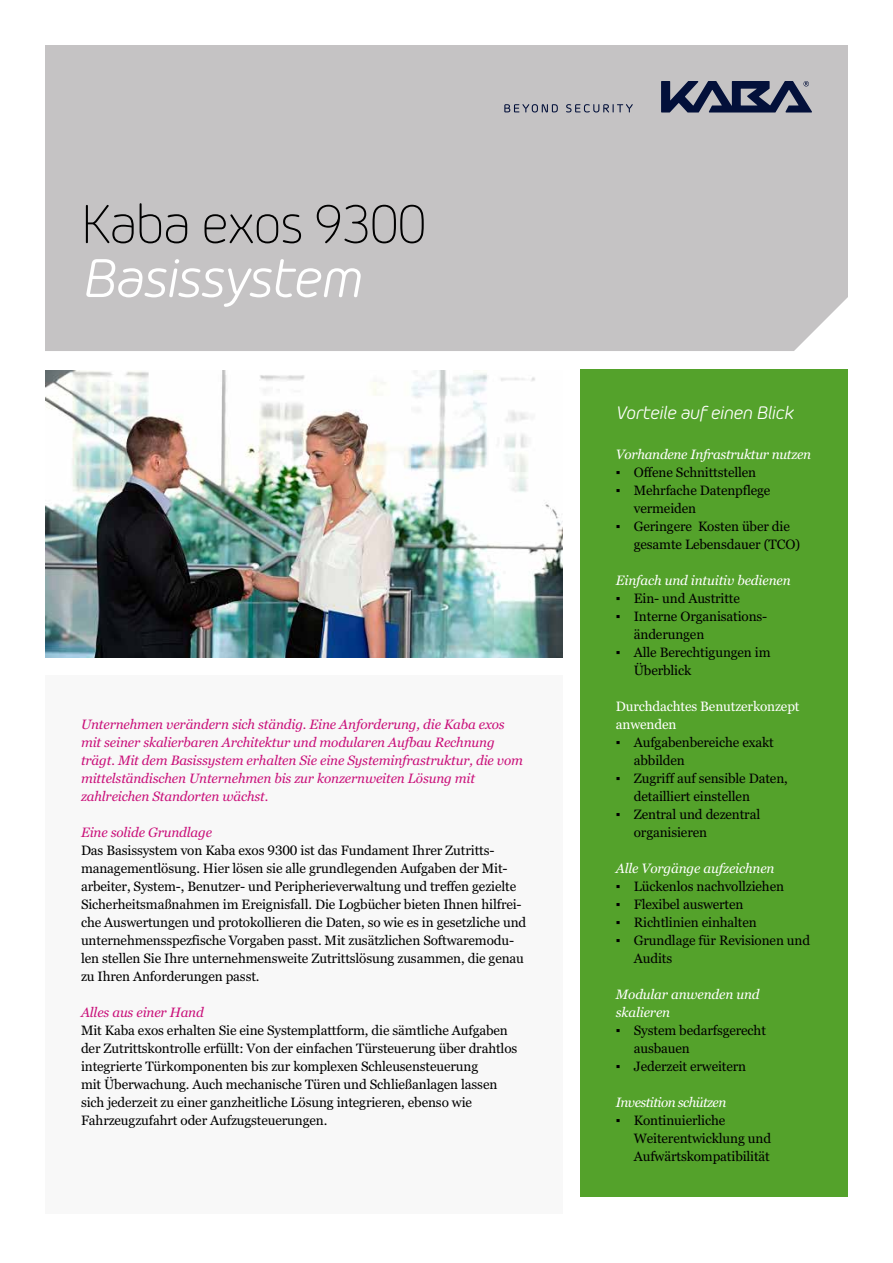
<style>
.page{position:relative;width:893px;height:1263px;background:#fff}
.page>*{position:absolute;margin:0;border:0;box-sizing:border-box;transform-origin:0 0}
.t1{font:300 54px "Morebi Rounded";letter-spacing:-.03em;color:#000}
.t2{font:italic 54px "Morebi Rounded";letter-spacing:-.03em;color:#fff}
.t3{font:italic 18px "Morebi Rounded";letter-spacing:-.025em;color:#fff}
.t4{font:13.5px/18px "Georgia Pro";letter-spacing:-.01em;color:#000}
.t5{font:italic 13.5px/18px "Georgia Pro";letter-spacing:-.01em;color:#c90f79}
.t6{font:italic 13.5px/18px "Georgia Pro";letter-spacing:-.01em;color:#fff}
.t7{font:13.5px/18px "Georgia Pro";letter-spacing:-.01em;color:#fff}
.t8{font:italic 13.5px "Georgia Pro";letter-spacing:-.04em;color:#fff}
</style>
<div class="page">
<div style="left:45px;top:45px;width:803px;height:306px;background:#c5c3c4"></div>
<img style="left:45px;top:370px;width:517px;height:287px">
<div style="left:45px;top:675px;width:517px;height:538px;background:#f8f8f8"></div>
<div style="left:580px;top:369px;width:267px;height:828px;background:#54a22b"></div>
<svg style="left:661px;top:81px;width:151px;height:31px;background:#505771"></svg>
<svg style="left:504px;top:104px;width:129px;height:8px"></svg>
<h1 class="t1" style="left:81px;top:188px;width:347px">Kaba exos 9300</h1>
<h1 class="t2" style="left:81px;top:239px;width:282px">Basissystem</h1>
<p class="t5" style="left:81px;top:716px;width:443px">Unternehmen verändern sich ständig. Eine Anforderung, die Kaba exos mit seiner skalierbaren Architektur und modularen Aufbau Rechnung trägt. Mit dem Basissystem erhalten Sie eine Systeminfrastruktur, die vom mittelständischen Unternehmen bis zur konzernweiten Lösung mit zahlreichen Standorten wächst.</p>
<p class="t5" style="left:81px;top:824px;width:133px">Eine solide Grundlage</p>
<p class="t4" style="left:81px;top:842px;width:447px">Das Basissystem von Kaba exos 9300 ist das Fundament Ihrer Zutritts&shy;managementlösung. Hier lösen sie alle grundlegenden Aufgaben der Mit&shy;arbeiter, System-, Benutzer- und Peripherieverwaltung und treffen gezielte Sicherheitsmaßnahmen im Ereignisfall. Die Logbücher bieten Ihnen hilfrei&shy;che Auswertungen und protokollieren die Daten, so wie es in gesetzliche und unternehmensspezfische Vorgaben passt. Mit zusätzlichen Softwaremodu&shy;len stellen Sie Ihre unternehmensweite Zutrittslösung zusammen, die genau zu Ihren Anforderungen passt.</p>
<p class="t5" style="left:81px;top:1004px;width:124px">Alles aus einer Hand</p>
<p class="t4" style="left:81px;top:1022px;width:438px">Mit Kaba exos erhalten Sie eine Systemplattform, die sämtliche Aufgaben der Zutrittskontrolle erfüllt: Von der einfachen Türsteuerung über drahtlos integrierte Türkomponenten bis zur komplexen Schleusensteuerung<br>mit Überwachung. Auch mechanische Türen und Schließanlagen lassen sich jederzeit zu einer ganzheitliche Lösung integrieren, ebenso wie Fahrzeugzufahrt oder Aufzugsteuerungen.</p>
<h2 class="t3" style="left:616px;top:400px;width:179px">Vorteile auf einen Blick</h2>
<p class="t6" style="left:616px;top:446px;width:197px">Vorhandene Infrastruktur nutzen</p>
<p class="t4" style="left:616px;top:464px;width:142px">▪ Offene Schnittstellen</p>
<p class="t4" style="left:634px;top:482px;width:138px;text-indent:-18px">▪ Mehrfache Datenpflege vermeiden</p>
<p class="t4" style="left:634px;top:518px;width:168px;text-indent:-18px">▪ Geringere Kosten über die gesamte Lebensdauer (TCO)</p>
<p class="t6" style="left:616px;top:572px;width:176px">Einfach und intuitiv bedienen</p>
<p class="t4" style="left:616px;top:590px;width:126px">▪ Ein- und Austritte</p>
<p class="t4" style="left:634px;top:608px;width:135px;text-indent:-18px">▪ Interne Organisations&shy;änderungen</p>
<p class="t4" style="left:634px;top:644px;width:138px;text-indent:-18px">▪ Alle Berechtigungen im<br>Überblick</p>
<p class="t7" style="left:616px;top:698px;width:185px">Durchdachtes Benutzerkonzept anwenden</p>
<p class="t4" style="left:634px;top:734px;width:141px;text-indent:-18px">▪ Aufgabenbereiche exakt abbilden</p>
<p class="t4" style="left:634px;top:770px;width:156px;text-indent:-18px">▪ Zugriff auf sensible Daten, detailliert einstellen</p>
<p class="t4" style="left:634px;top:806px;width:128px;text-indent:-18px">▪ Zentral und dezentral organisieren</p>
<p class="t6" style="left:616px;top:860px;width:160px">Alle Vorgänge aufzeichnen</p>
<p class="t4" style="left:616px;top:878px;width:170px">▪ Lückenlos nachvollziehen</p>
<p class="t4" style="left:616px;top:896px;width:129px">▪ Flexibel auswerten</p>
<p class="t4" style="left:616px;top:914px;width:143px">▪ Richtlinien einhalten</p>
<p class="t4" style="left:634px;top:932px;width:178px;text-indent:-18px">▪ Grundlage für Revisionen und<br>Audits</p>
<p class="t6" style="left:616px;top:986px;width:145px">Modular anwenden und skalieren</p>
<p class="t4" style="left:634px;top:1022px;width:134px;text-indent:-18px">▪ System bedarfsgerecht ausbauen</p>
<p class="t4" style="left:616px;top:1058px;width:132px">▪ Jederzeit erweitern</p>
<p class="t8" style="left:616px;top:1095px;width:112px">Investition schützen</p>
<p class="t4" style="left:634px;top:1112px;width:139px;text-indent:-18px">▪ Kontinuierliche<br>Weiterentwicklung und<br>Aufwärtskompatibilität</p>
</div>
